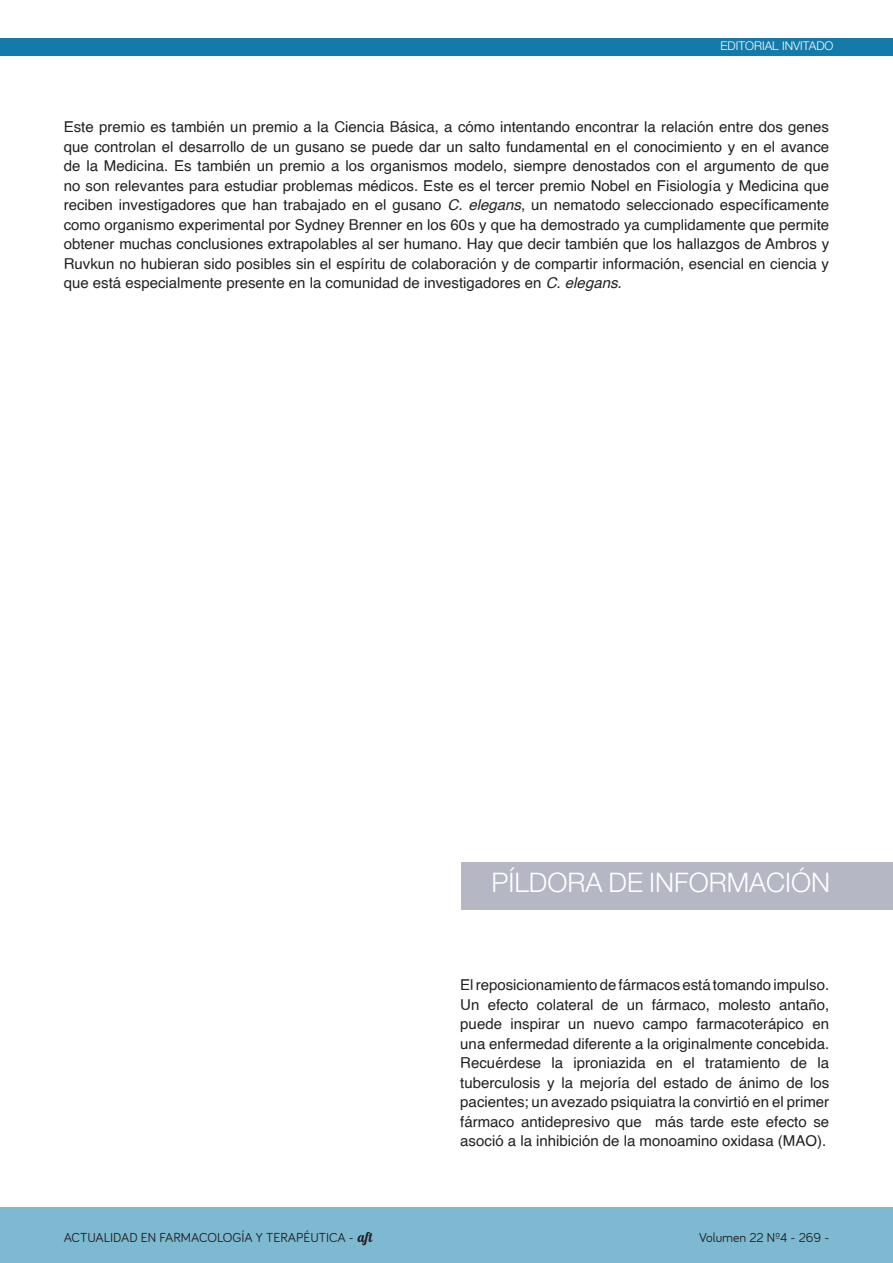
<style>
.page{position:relative;width:893px;height:1263px;background:#fff}
.page>*{position:absolute;margin:0;border:0;box-sizing:border-box;transform-origin:0 0}
.ENCABEZADOS_1{font:300 27px "Helvetica Neue";color:#fff}
.PÁRRAFO{font:15px/19.5px "Helvetica";color:#231f20;text-align:justify}
.NUMERACIÓN{font:13.5px "Bariol";color:#231f20}
.t1{font:300 12px "Helvetica Neue";color:#fff}
.s1{font-style:italic}
.s2{font-family:"Lobster 1.4"}
</style>
<div class="page">
<div style="left:0;top:38px;width:893px;height:17px;background:#137aa9"></div>
<div style="left:0;top:1208px;width:893px;height:55px;background:#7dbad2"></div>
<div style="left:461px;top:862px;width:432px;height:48px;background:#b5b7c4"></div>
<p class="t1" style="left:720px;top:38px;width:114px">EDITORIAL INVITADO</p>
<p class="PÁRRAFO" style="left:64px;top:117px;width:767px">Este premio es también un premio a la Ciencia Básica, a cómo intentando encontrar la relación entre dos genes que controlan el desarrollo de un gusano se puede dar un salto fundamental en el conocimiento y en el avance de la Medicina. Es también un premio a los organismos modelo, siempre denostados con el argumento de que no son relevantes para estudiar problemas médicos. Este es el tercer premio Nobel en Fisiología y Medicina que reciben investigadores que han trabajado en el gusano <span class="s1">C. elegans</span>, un nematodo seleccionado específicamente como organismo experimental por Sydney Brenner en los 60s y que ha demostrado ya cumplidamente que permite obtener muchas conclusiones extrapolables al ser humano. Hay que decir también que los hallazgos de Ambros y Ruvkun no hubieran sido posibles sin el espíritu de colaboración y de compartir información, esencial en ciencia y que está especialmente presente en la comunidad de investigadores en <span class="s1">C. elegans.</span></p>
<p class="ENCABEZADOS_1" style="left:491px;top:866px;width:340px">PÍLDORA DE INFORMACIÓN</p>
<p class="PÁRRAFO" style="left:460px;top:975px;width:370px">El reposicionamiento de fármacos está tomando impulso.<br>Un efecto colateral de un fármaco, molesto antaño, puede inspirar un nuevo campo farmacoterápico en una enfermedad diferente a la originalmente concebida.<br>Recuérdese la iproniazida en el tratamiento de la tuberculosis y la mejoría del estado de ánimo de los pacientes; un avezado psiquiatra la convirtió en el primer fármaco antidepresivo que más tarde este efecto se asoció a la inhibición de la monoamino oxidasa (MAO).</p>
<p class="NUMERACIÓN" style="left:64px;top:1229px;width:310px">ACTUALIDAD EN FARMACOLOGÍA Y TERAPÉUTICA - <span class="s2">aft</span></p>
<p class="NUMERACIÓN" style="left:699px;top:1230px;width:132px">Volumen 22 Nº4 - 269 -</p>
</div>
